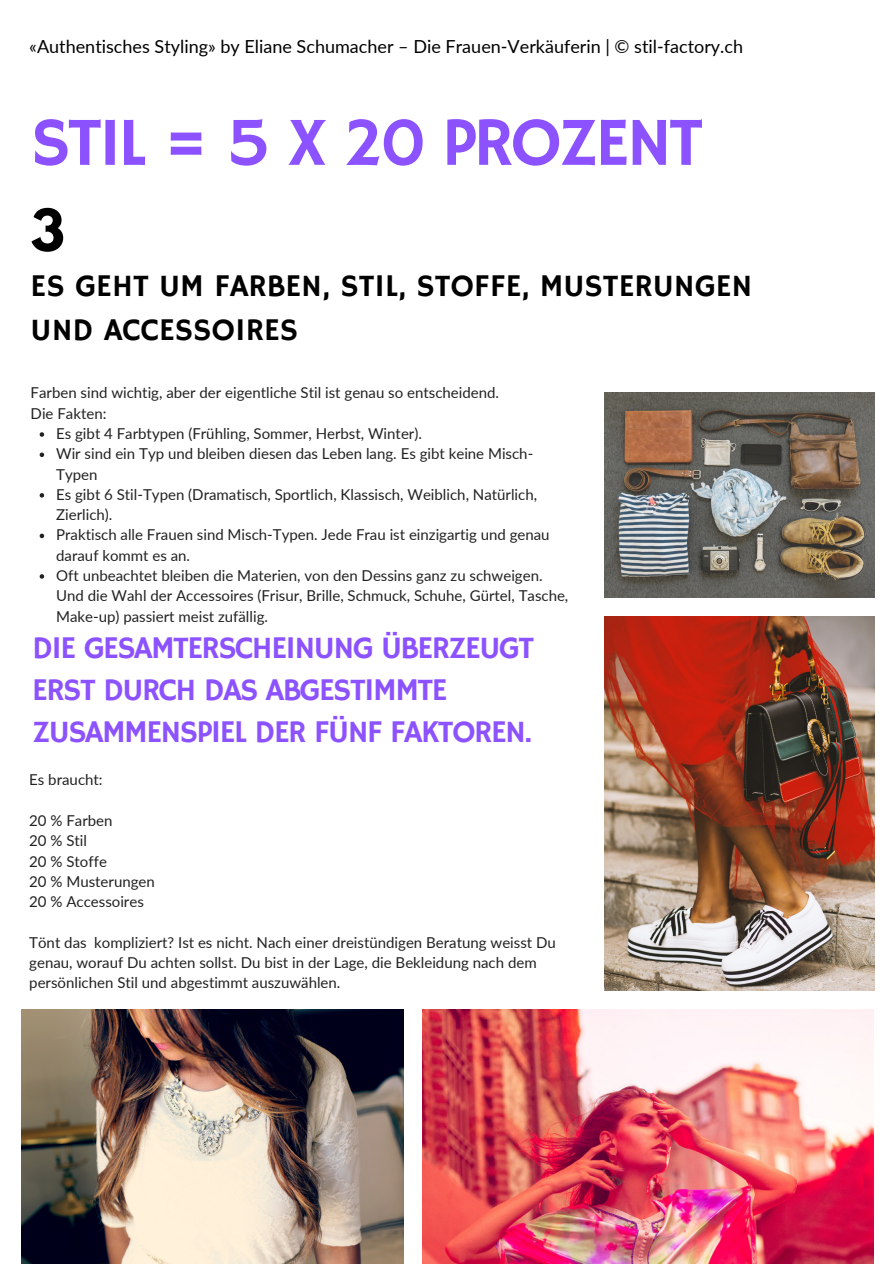
<style>
.page{position:relative;width:894px;height:1264px;background:#fff}
.page>*{position:absolute;margin:0;border:0;box-sizing:border-box;transform-origin:0 0}
.t1{font:69px "Hammersmith One";letter-spacing:-.05em;color:#8c52ff}
.t2{font:700 51.45px "League Spartan";color:#000}
.t3{font:31.5px/41.7px "Hammersmith One";letter-spacing:-.05em;color:#8c52ff}
.t4{font:31.5px/44px "Hammersmith One";color:#000}
.t5{font:18px "Lato";color:#000}
.t6{font:15px/20.2px "Lato";color:#222}
</style>
<div class="page">
<img style="left:21px;top:1009px;width:382px;height:254px">
<img style="left:604px;top:616px;width:270px;height:374px">
<img style="left:604px;top:393px;width:270px;height:204px">
<img style="left:422px;top:1009px;width:451px;height:254px">
<svg style="left:40px;top:432px;width:4px;height:5px"></svg>
<svg style="left:40px;top:452px;width:4px;height:5px"></svg>
<svg style="left:40px;top:493px;width:4px;height:4px"></svg>
<svg style="left:40px;top:533px;width:4px;height:5px"></svg>
<svg style="left:40px;top:574px;width:4px;height:4px"></svg>
<p class="t5" style="left:29px;top:35px;width:715px">«Authentisches Styling» by Eliane Schumacher – Die Frauen-Verkäuferin | © stil-factory.ch</p>
<h1 class="t1" style="left:31px;top:103px;width:674px">STIL = 5 X 20 PROZENT</h1>
<h2 class="t2" style="left:31px;top:205px;width:36px">3</h2>
<h3 class="t4" style="left:31px;top:265px;width:723px">ES GEHT UM FARBEN, STIL, STOFFE, MUSTERUNGEN<br>UND ACCESSOIRES</h3>
<p class="t6" style="left:31px;top:382px;width:470px">Farben sind wichtig, aber der eigentliche Stil ist genau so entscheidend.<br>Die Fakten:</p>
<p class="t6" style="left:56px;top:423px;width:513px">Es gibt 4 Farbtypen (Frühling, Sommer, Herbst, Winter).<br>Wir sind ein Typ und bleiben diesen das Leben lang. Es gibt keine Misch-Typen<br>Es gibt 6 Stil-Typen (Dramatisch, Sportlich, Klassisch, Weiblich, Natürlich, Zierlich).<br>Praktisch alle Frauen sind Misch-Typen. Jede Frau ist einzigartig und genau darauf kommt es an.<br>Oft unbeachtet bleiben die Materien, von den Dessins ganz zu schweigen.<br>Und die Wahl der Accessoires (Frisur, Brille, Schmuck, Schuhe, Gürtel, Tasche, Make-up) passiert meist zufällig.</p>
<h3 class="t3" style="left:32px;top:629px;width:503px">DIE GESAMTERSCHEINUNG ÜBERZEUGT<br>ERST DURCH DAS ABGESTIMMTE<br>ZUSAMMENSPIEL DER FÜNF FAKTOREN.</h3>
<p class="t6" style="left:29px;top:769px;width:75px">Es braucht:</p>
<p class="t6" style="left:29px;top:810px;width:127px">20 % Farben<br>20 % Stil<br>20 % Stoffe<br>20 % Musterungen<br>20 % Accessoires</p>
<p class="t6" style="left:29px;top:931px;width:528px">Tönt das kompliziert? Ist es nicht. Nach einer dreistündigen Beratung weisst Du genau, worauf Du achten sollst. Du bist in der Lage, die Bekleidung nach dem persönlichen Stil und abgestimmt auszuwählen.</p>
</div>
